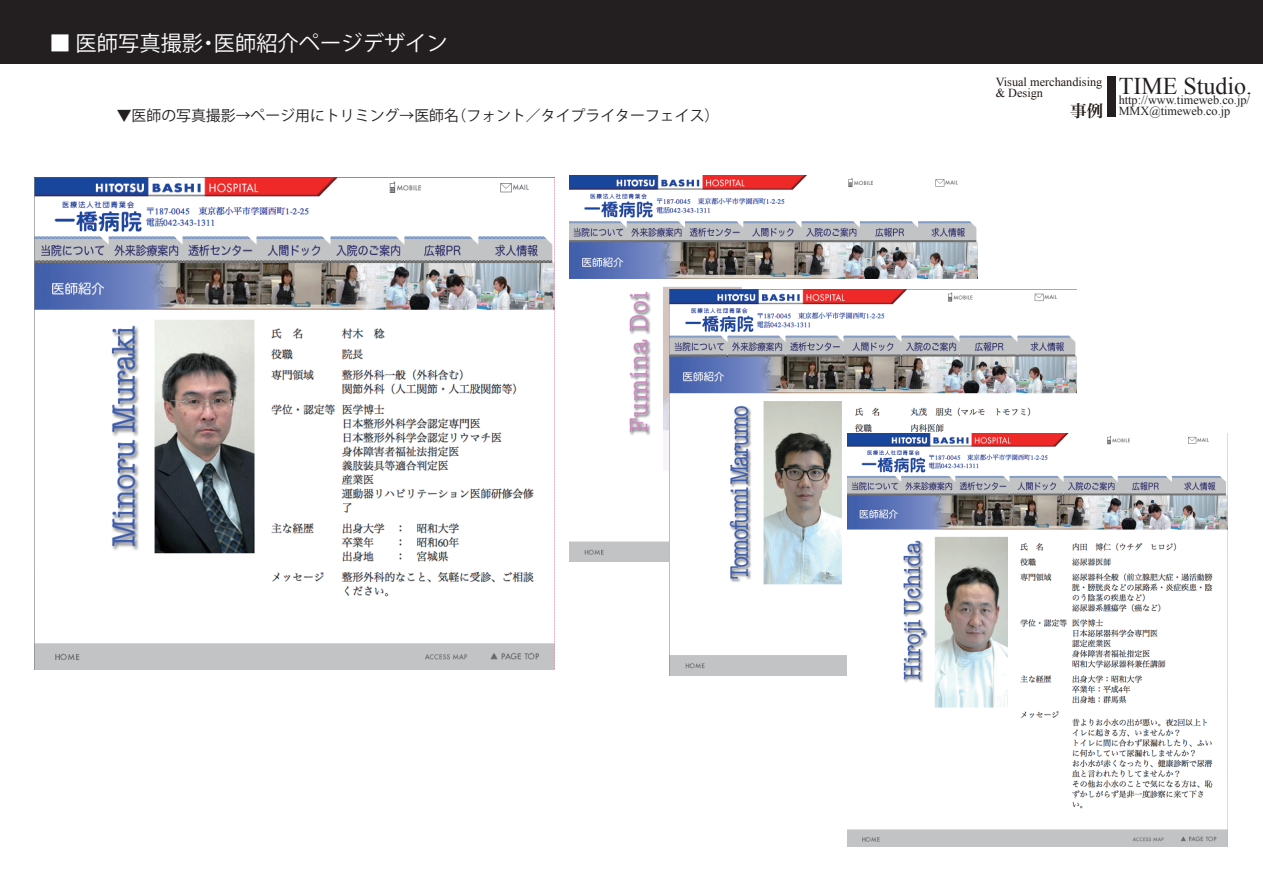
<style>
.page{position:relative;width:1263px;height:893px;background:#fff}
.page>*{position:absolute;margin:0;border:0;box-sizing:border-box;transform-origin:0 0}
.t1{font:24px "Times New Roman";color:#231f20}
.t2{font:21.3px "Koz Go Pro";color:#fff}
.t3{font:14.85px "Koz Go Pro";color:#231f20}
.t4{font:12.3px/10.8px "Times New Roman";color:#231f20}
.t5{font:12.3px/10.8px "Times New Roman";color:#211814}
.s1{font-family:"Hira Min Pro W6";font-size:16.5px;color:#211814}
</style>
<div class="page">
<img style="left:569px;top:176px;width:408px;height:386px">
<img style="left:34px;top:178px;width:521px;height:492px">
<img style="left:669px;top:289px;width:408px;height:386px">
<div style="left:0;top:0;width:1262px;height:64px;background:#231f20"></div>
<div style="left:1107px;top:76px;width:8px;height:41px;background:#231f20"></div>
<img style="left:847px;top:434px;width:380px;height:413px">
<h2 class="t2" style="left:49px;top:29px;width:400px">■ 医師写真撮影・医師紹介ページデザイン</h2>
<p class="t3" style="left:117px;top:106px;width:604px">▼医師の写真撮影→ページ用にトリミング→医師名（フォント／タイプライターフェイス）</p>
<h1 class="t1" style="left:1119px;top:69px;width:135px">TIME Studio.</h1>
<p class="t4" style="left:1070px;top:95px;width:181px;text-indent:48px">http://www.timeweb.co.jp/<span class="s1">事例</span> MMX@timeweb.co.jp</p>
<p class="t5" style="left:996px;top:76px;width:108px">Visual merchandising &amp; Design</p>
</div>
